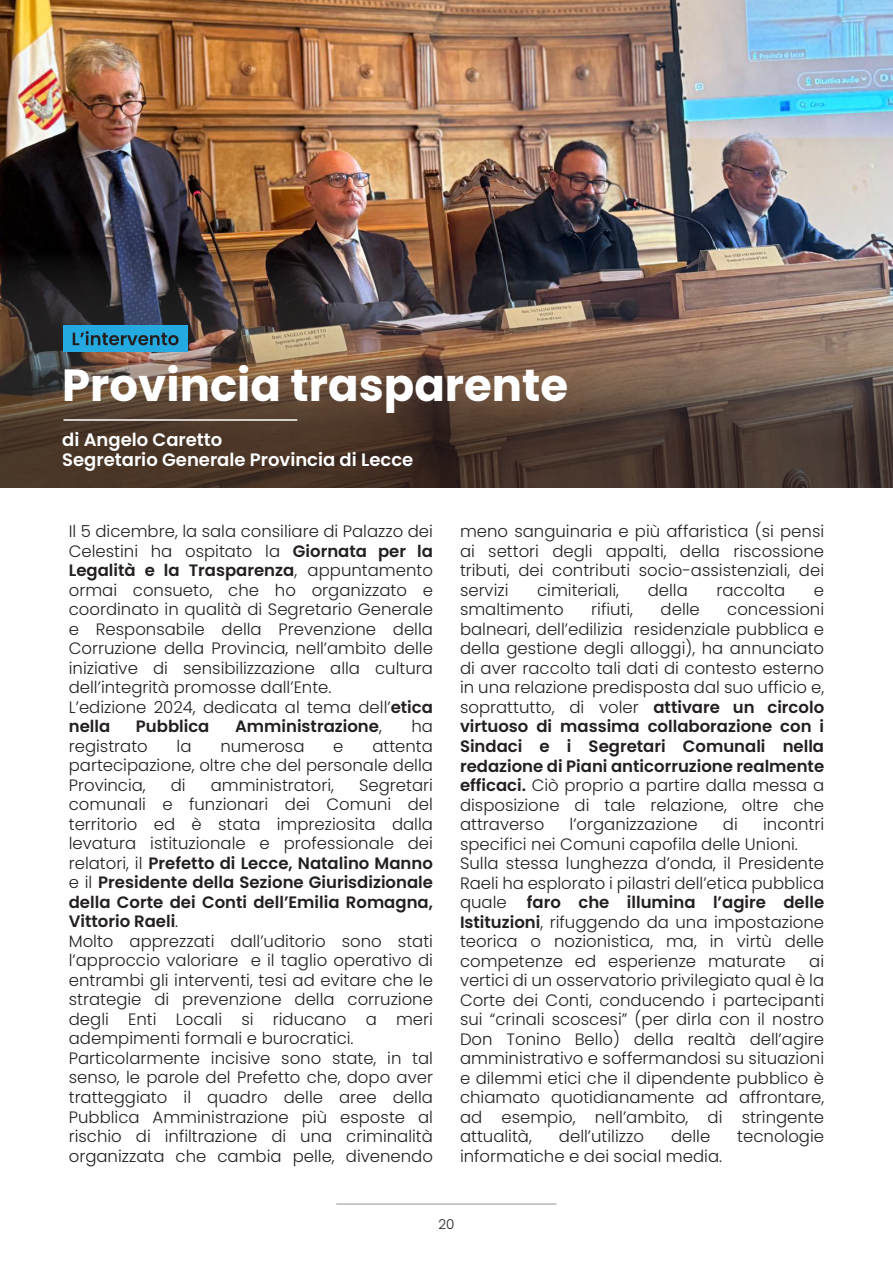
<style>
.page{position:relative;width:893px;height:1263px;background:#fff}
.page>*{position:absolute;margin:0;border:0;box-sizing:border-box;transform-origin:0 0}
.t1{font:700 45px "Poppins";color:#fff}
.t2{font:600 18px/19.5px "Poppins";color:#fff}
.t3{font:300 16.5px/19.5px "Poppins";color:#231f20;text-align:justify}
.t4{font:600 16.5px "Poppins";color:#231f20}
.t5{font:300 13.5px "Poppins";color:#231f20}
.s1{font-weight:600}
.s2{font-weight:300}
</style>
<div class="page">
<img style="left:0;top:0;width:893px;height:249px">
<hr style="left:336px;top:1204px;width:221px;height:1px;background:#939598">
<img style="left:0;top:249px;width:893px;height:238px">
<div style="left:63px;top:325px;width:125px;height:27px;background:#24aae1"></div>
<svg style="left:73px;top:331px;width:106px;height:14px"></svg>
<hr style="left:63px;top:419px;width:234px;height:2px;background:#fff">
<h1 class="t1" style="left:62px;top:359px;width:507px">Provincia trasparente</h1>
<p class="t2" style="left:62px;top:430px;width:353px">di Angelo Caretto<br>Segretario Generale Provincia di Lecce</p>
<p class="t3" style="left:69px;top:522px;width:366px;text-align:left">Il 5 dicembre, la sala consiliare di Palazzo dei Celestini ha ospitato la <span class="s1">Giornata per la Legalità e la Trasparenza</span>, appuntamento ormai consueto, che ho organizzato e coordinato in qualità di Segretario Generale e Responsabile della Prevenzione della Corruzione della Provincia, nell’ambito delle iniziative di sensibilizzazione alla cultura dell’integrità promosse dall’Ente.<br>L’edizione 2024, dedicata al tema dell’<span class="s1">etica nella</span></p>
<p class="t4" style="left:136px;top:717px;width:75px">Pubblica</p>
<p class="t4" style="left:235px;top:717px;width:148px">Amministrazione<span class="s2">,</span></p>
<p class="t3" style="left:411px;top:717px;width:23px">ha</p>
<p class="t3" style="left:69px;top:736px;width:81px">registrato</p>
<p class="t3" style="left:177px;top:736px;width:16px">la</p>
<p class="t3" style="left:220px;top:736px;width:86px">numerosa</p>
<p class="t3" style="left:333px;top:736px;width:12px">e</p>
<p class="t3" style="left:69px;top:736px;width:366px;text-indent:304px">attenta partecipazione, oltre che del personale della Provincia,</p>
<p class="t3" style="left:69px;top:775px;width:366px;text-align:left;text-indent:290px">Segretari comunali e funzionari dei Comuni del territorio ed è stata impreziosita dalla levatura istituzionale e professionale dei relatori, il <span class="s1">Prefetto di Lecce, Natalino Manno </span>e il <span class="s1">Presidente della Sezione Giurisdizionale della Corte dei Conti dell’Emilia Romagna, Vittorio Raeli</span>.<br>Molto apprezzati dall’uditorio sono stati l’approccio valoriare e il taglio operativo di entrambi gli interventi, tesi ad evitare che le strategie di prevenzione della corruzione degli Enti Locali si riducano a meri adempimenti formali e burocratici.<br>Particolarmente incisive sono state, in tal senso, le parole del Prefetto che, dopo aver tratteggiato il quadro delle aree della Pubblica Amministrazione più esposte al rischio di infiltrazione di una criminalità organizzata che cambia pelle, divenendo</p>
<p class="t3" style="left:171px;top:775px;width:16px">di</p>
<p class="t3" style="left:211px;top:775px;width:125px">amministratori,</p>
<p class="t3" style="left:460px;top:522px;width:366px">meno sanguinaria e più affaristica (si pensi ai settori degli appalti, della riscossione tributi, dei contributi socio-assistenziali, dei servizi</p>
<p class="t3" style="left:537px;top:580px;width:83px">cimiteriali,</p>
<p class="t3" style="left:648px;top:580px;width:42px">della</p>
<p class="t3" style="left:716px;top:580px;width:70px">raccolta</p>
<p class="t3" style="left:814px;top:580px;width:12px">e</p>
<p class="t3" style="left:460px;top:600px;width:105px">smaltimento</p>
<p class="t3" style="left:591px;top:600px;width:43px">rifiuti,</p>
<p class="t3" style="left:661px;top:600px;width:41px">delle</p>
<p class="t3" style="left:460px;top:600px;width:366px;text-indent:267px">concessioni balneari, dell’edilizia residenziale pubblica e della gestione degli alloggi), ha annunciato di aver raccolto tali dati di contesto esterno in una relazione predisposta dal suo ufficio e, soprattutto, di voler <span class="s1">attivare un circolo virtuoso di massima collaborazione con i Sindaci e i Segretari Comunali nella redazione di Piani anticorruzione realmente efficaci.</span> Ciò proprio a partire dalla messa a disposizione di tale relazione, oltre che attraverso</p>
<p class="t3" style="left:460px;top:814px;width:366px;text-align:left;text-indent:303px">incontri specifici nei Comuni capofila delle Unioni.<br>Sulla stessa lunghezza d’onda, il Presidente Raeli ha esplorato i pilastri dell’etica pubblica quale <span class="s1">faro che illumina l’agire delle Istituzioni</span>, rifuggendo da una impostazione teorica o nozionistica, ma, in virtù delle competenze ed esperienze maturate</p>
<p class="t3" style="left:570px;top:814px;width:130px">l’organizzazione</p>
<p class="t3" style="left:723px;top:814px;width:16px">di</p>
<p class="t3" style="left:460px;top:951px;width:366px;text-indent:349px">ai vertici di un osservatorio privilegiato qual è la Corte dei Conti, conducendo i partecipanti sui “crinali scoscesi” (per dirla con il nostro Don Tonino Bello) della realtà dell’agire amministrativo e soffermandosi su situazioni e dilemmi etici che il dipendente pubblico è chiamato quotidianamente ad affrontare, ad esempio, nell’ambito, di stringente attualità,</p>
<p class="t3" style="left:559px;top:1127px;width:87px">dell’utilizzo</p>
<p class="t3" style="left:671px;top:1127px;width:41px">delle</p>
<p class="t3" style="left:737px;top:1127px;width:88px">tecnologie</p>
<p class="t3" style="left:460px;top:1146px;width:264px">informatiche e dei social media.</p>
<p class="t5" style="left:438px;top:1216px;width:18px">20</p>
</div>
